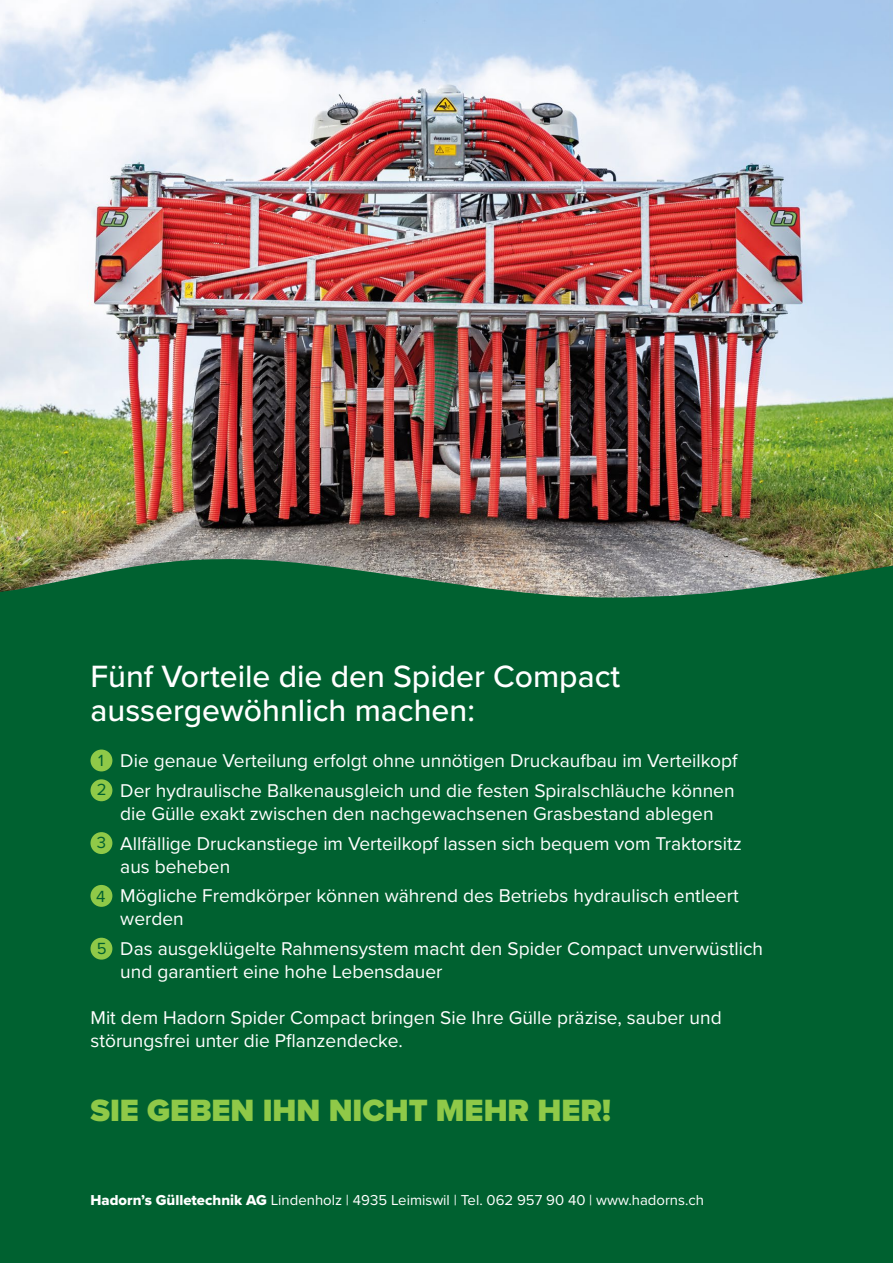
<style>
.page{position:relative;width:893px;height:1263px;background:#fff}
.page>*{position:absolute;margin:0;border:0;box-sizing:border-box;transform-origin:0 0}
.t1{font:500 31.95px/34px "Proxima Nova";color:#fff}
.t2{font:900 31.95px "Proxima Nova";color:#8fc948}
.t3{font:19.2px/29.8px "Proxima Nova";color:#fff}
.t4{font:14.85px "Proxima Nova";color:#fff}
.s1{font-size:16.8px;color:#006130}
.s2{font-family:"Proxima Nova Extrabld"}
</style>
<div class="page">
<img style="left:0;top:0;width:893px;height:556px">
<div style="left:0;top:556px;width:893px;height:707px;background:#006130"></div>
<div style="left:90px;top:749px;width:22px;height:22px;background:#8fc948;border-radius:50%"></div>
<div style="left:90px;top:779px;width:22px;height:22px;background:#8fc948;border-radius:50%"></div>
<div style="left:90px;top:832px;width:22px;height:22px;background:#8fc948;border-radius:50%"></div>
<div style="left:90px;top:885px;width:22px;height:22px;background:#8fc948;border-radius:50%"></div>
<div style="left:90px;top:938px;width:22px;height:22px;background:#8fc948;border-radius:50%"></div>
<h1 class="t1" style="left:90px;top:658px;width:531px">Fünf Vorteile die den Spider Compact aussergewöhnlich machen:</h1>
<p class="t3" style="left:97px;top:745px;width:642px"><span class="s1">1</span> Die genaue Verteilung erfolgt ohne unnötigen Druckaufbau im Verteilkopf<br><span class="s1">2</span> Der hydraulische Balkenausgleich und die festen Spiralschläuche können</p>
<p class="t3" style="left:97px;top:797px;width:646px;text-align:center">die Gülle exakt zwischen den nachgewachsenen Grasbestand ablegen<br><span class="s1">3</span> Allfällige Druckanstiege im Verteilkopf lassen sich bequem vom Traktorsitz</p>
<p class="t3" style="left:96px;top:850px;width:644px;text-indent:24px">aus beheben<br><span class="s1">4</span> Mögliche Fremdkörper können während des Betriebs hydraulisch entleert</p>
<p class="t3" style="left:97px;top:903px;width:668px;text-indent:24px">werden<br><span class="s1">5</span> Das ausgeklügelte Rahmensystem macht den Spider Compact unverwüstlich</p>
<p class="t3" style="left:120px;top:956px;width:324px">und garantiert eine hohe Lebensdauer</p>
<p class="t3" style="left:90px;top:1005px;width:633px;line-height:23px">Mit dem Hadorn Spider Compact bringen Sie Ihre Gülle präzise, sauber und störungsfrei unter die Pflanzendecke.</p>
<h1 class="t2" style="left:90px;top:1087px;width:522px">SIE GEBEN IHN NICHT MEHR HER!</h1>
<p class="t4" style="left:90px;top:1189px;width:615px"><span class="s2">Hadornʼs Gülletechnik AG</span> Lindenholz | 4935 Leimiswil | Tel. 062 957 90 40 | www.hadorns.ch</p>
</div>
